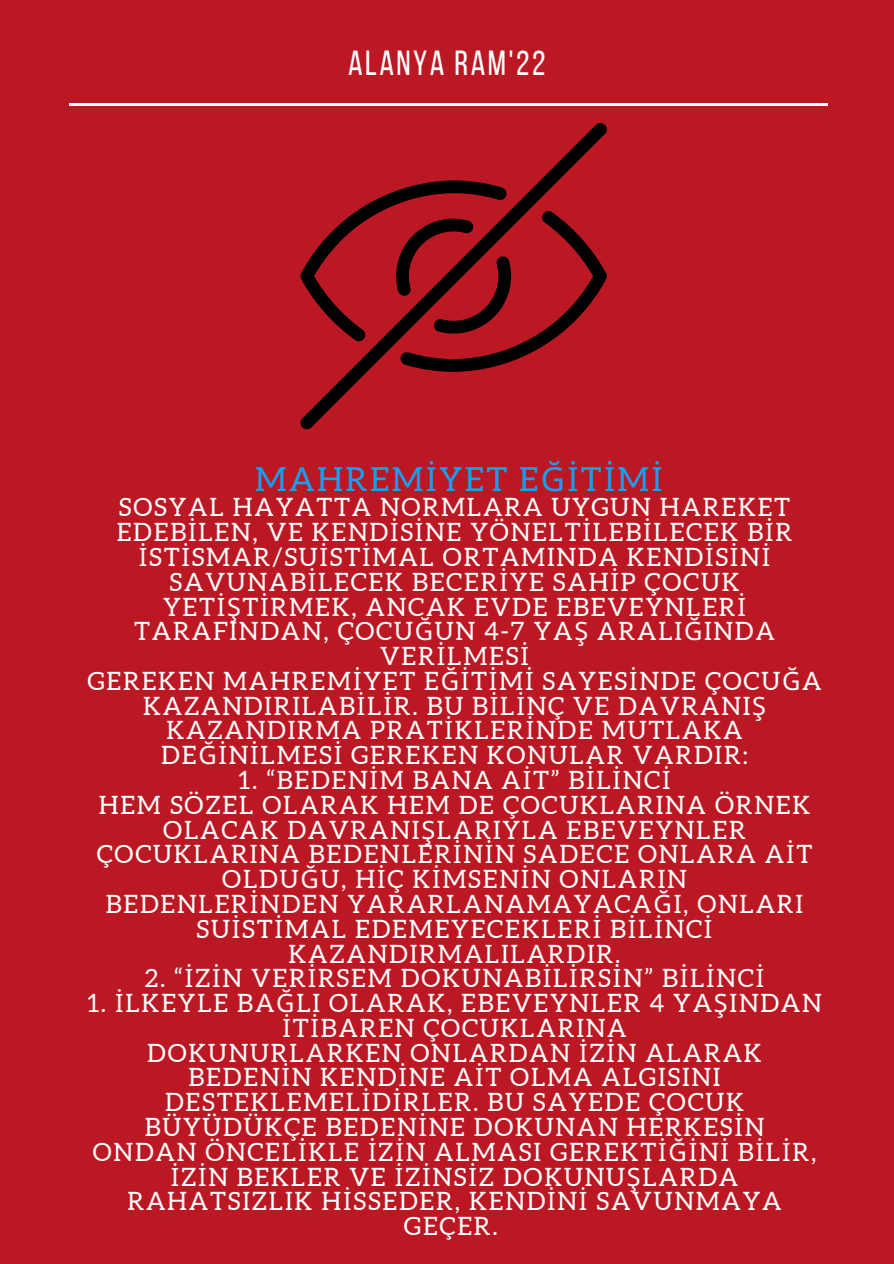
<style>
.page{position:relative;width:894px;height:1264px;background:#fff}
.page>*{position:absolute;margin:0;border:0;box-sizing:border-box;transform-origin:0 0}
.t1{font:34.8px "Bebas Neue";letter-spacing:.07em;color:#fff}
.t2{font:33.15px "Aleo";letter-spacing:.07em;color:#17a0f1}
.t3{font:25.2px/24.8px "Aleo";letter-spacing:.07em;color:#fff;text-align:center}
.s1{font-family:"Noto Sans"}
</style>
<div class="page">
<div style="left:0;top:0;width:893px;height:1263px;background:#bc1823"></div>
<hr style="left:69px;top:103px;width:758px;height:2px;background:#fff">
<svg style="left:300px;top:123px;width:306px;height:306px"></svg>
<h1 class="t1" style="left:348px;top:44px;width:199px">ALANYA RAM'22</h1>
<h2 class="t2" style="left:255px;top:460px;width:409px">MAHREM<span class="s1">İ</span>YET E<span class="s1">Ğİ</span>T<span class="s1">İ</span>M<span class="s1">İ</span></h2>
<p class="t3" style="left:87px;top:495px;width:735px">SOSYAL HAYATTA NORMLARA UYGUN HAREKET EDEB<span class="s1">İ</span>LEN, VE KEND<span class="s1">İ</span>S<span class="s1">İ</span>NE YÖNELT<span class="s1">İ</span>LEB<span class="s1">İ</span>LECEK B<span class="s1">İ</span>R <span class="s1">İ</span>ST<span class="s1">İ</span>SMAR/SU<span class="s1">İ</span>ST<span class="s1">İ</span>MAL ORTAMINDA KEND<span class="s1">İ</span>S<span class="s1">İ</span>N<span class="s1">İ </span>SAVUNAB<span class="s1">İ</span>LECEK BECER<span class="s1">İ</span>YE SAH<span class="s1">İ</span>P ÇOCUK YET<span class="s1">İŞ</span>T<span class="s1">İ</span>RMEK, ANCAK EVDE EBEVEYNLER<span class="s1">İ </span>TARAFINDAN, ÇOCU<span class="s1">Ğ</span>UN 4-7 YA<span class="s1">Ş</span> ARALI<span class="s1">Ğ</span>INDA VER<span class="s1">İ</span>LMES<span class="s1">İ<br></span>GEREKEN MAHREM<span class="s1">İ</span>YET E<span class="s1">Ğİ</span>T<span class="s1">İ</span>M<span class="s1">İ</span> SAYES<span class="s1">İ</span>NDE ÇOCU<span class="s1">Ğ</span>A KAZANDIRILAB<span class="s1">İ</span>L<span class="s1">İ</span>R. BU B<span class="s1">İ</span>L<span class="s1">İ</span>NÇ VE DAVRANI<span class="s1">Ş </span>KAZANDIRMA PRAT<span class="s1">İ</span>KLER<span class="s1">İ</span>NDE MUTLAKA DE<span class="s1">Ğİ</span>N<span class="s1">İ</span>LMES<span class="s1">İ</span> GEREKEN KONULAR VARDIR:</p>
<p class="t3" style="left:97px;top:767px;width:716px">1. “BEDEN<span class="s1">İ</span>M BANA A<span class="s1">İ</span>T” B<span class="s1">İ</span>L<span class="s1">İ</span>NC<span class="s1">İ<br></span>HEM SÖZEL OLARAK HEM DE ÇOCUKLARINA ÖRNEK OLACAK DAVRANI<span class="s1">Ş</span>LARIYLA EBEVEYNLER ÇOCUKLARINA BEDENLER<span class="s1">İ</span>N<span class="s1">İ</span>N SADECE ONLARA A<span class="s1">İ</span>T OLDU<span class="s1">Ğ</span>U, H<span class="s1">İ</span>Ç K<span class="s1">İ</span>MSEN<span class="s1">İ</span>N ONLARIN<br>BEDENLER<span class="s1">İ</span>NDEN YARARLANAMAYACA<span class="s1">Ğ</span>I, ONLARI SU<span class="s1">İ</span>ST<span class="s1">İ</span>MAL EDEMEYECEKLER<span class="s1">İ</span> B<span class="s1">İ</span>L<span class="s1">İ</span>NC<span class="s1">İ </span>KAZANDIRMALILARDIR.</p>
<p class="t3" style="left:145px;top:965px;width:620px">2. “<span class="s1">İ</span>Z<span class="s1">İ</span>N VER<span class="s1">İ</span>RSEM DOKUNAB<span class="s1">İ</span>L<span class="s1">İ</span>RS<span class="s1">İ</span>N” B<span class="s1">İ</span>L<span class="s1">İ</span>NC<span class="s1">İ</span></p>
<p class="t3" style="left:87px;top:990px;width:735px">1. <span class="s1">İ</span>LKEYLE BA<span class="s1">Ğ</span>LI OLARAK, EBEVEYNLER 4 YA<span class="s1">Ş</span>INDAN <span class="s1">İ</span>T<span class="s1">İ</span>BAREN ÇOCUKLARINA<br>DOKUNURLARKEN ONLARDAN <span class="s1">İ</span>Z<span class="s1">İ</span>N ALARAK BEDEN<span class="s1">İ</span>N KEND<span class="s1">İ</span>NE A<span class="s1">İ</span>T OLMA ALGISINI DESTEKLEMEL<span class="s1">İ</span>D<span class="s1">İ</span>RLER. BU SAYEDE ÇOCUK BÜYÜDÜKÇE BEDEN<span class="s1">İ</span>NE DOKUNAN HERKES<span class="s1">İ</span>N<br>ONDAN ÖNCEL<span class="s1">İ</span>KLE <span class="s1">İ</span>Z<span class="s1">İ</span>N ALMASI GEREKT<span class="s1">İĞİ</span>N<span class="s1">İ</span> B<span class="s1">İ</span>L<span class="s1">İ</span>R, <span class="s1">İ</span>Z<span class="s1">İ</span>N BEKLER VE <span class="s1">İ</span>Z<span class="s1">İ</span>NS<span class="s1">İ</span>Z DOKUNU<span class="s1">Ş</span>LARDA RAHATSIZLIK H<span class="s1">İ</span>SSEDER, KEND<span class="s1">İ</span>N<span class="s1">İ</span> SAVUNMAYA GEÇER.</p>
</div>
